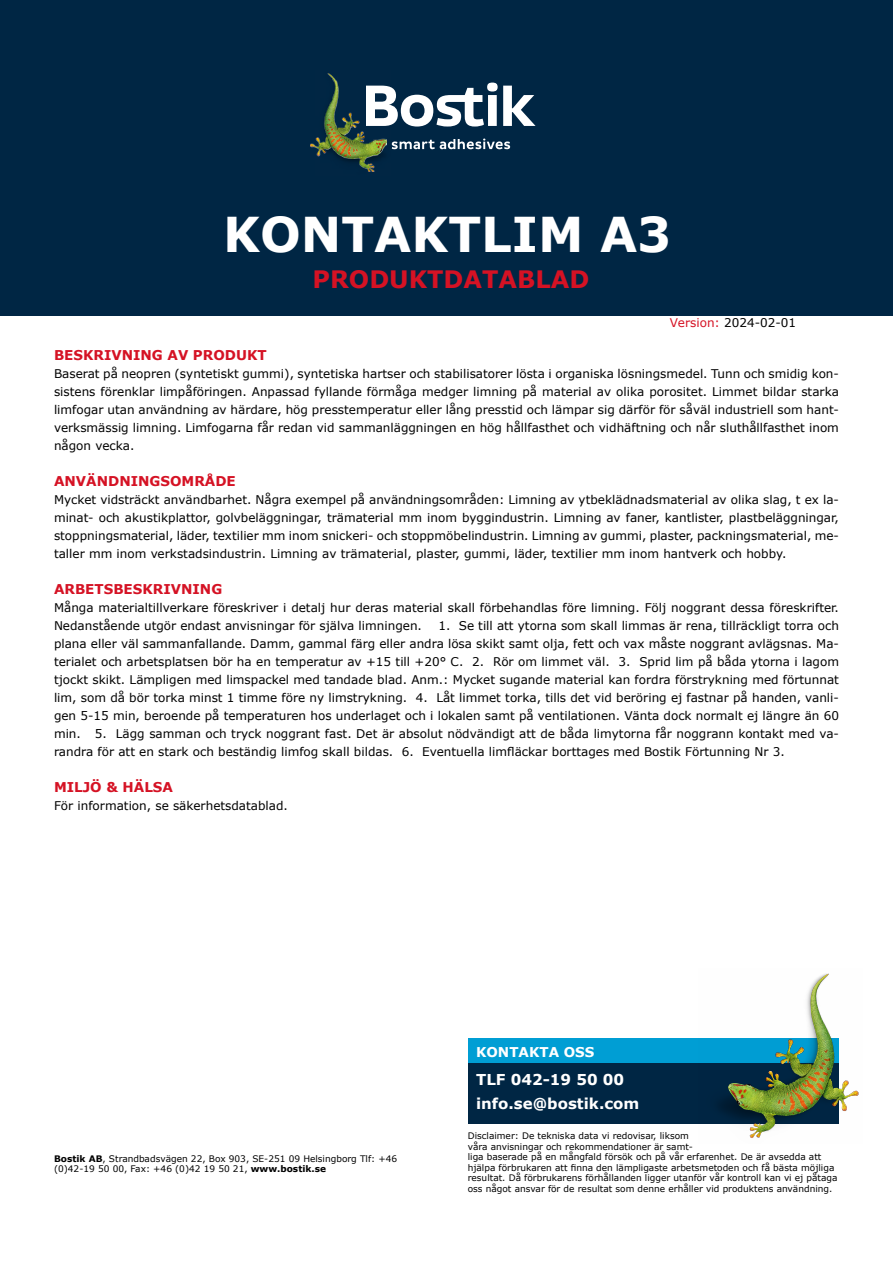
<style>
.page{position:relative;width:893px;height:1263px;background:#fff}
.page>*{position:absolute;margin:0;border:0;box-sizing:border-box;transform-origin:0 0}
.t1{font:700 48px "Verdana";color:#fff}
.t2{font:700 24px "Verdana";color:#d51224}
.t3{font:700 23.55px "Verdana";color:#fff}
.t4{font:700 19.05px "Verdana";color:#fff}
.t5{font:700 15px/24px "Verdana";color:#fff}
.t6{font:700 13.5px "Verdana";color:#d51224}
.t7{font:700 13.5px "Verdana";color:#fff}
.t8{font:12px/18px "Verdana";color:#000;text-align:justify}
.t9{font:9px/10.5px "Verdana";color:#000}
.s1{color:#d51224}
.s2{font-weight:700}
</style>
<div class="page">
<div style="left:0;top:0;width:893px;height:316px;background:#002644"></div>
<img style="left:311px;top:73px;width:75px;height:98px">
<svg style="left:392px;top:139px;width:118px;height:10px"></svg>
<svg style="left:366px;top:83px;width:170px;height:44px"></svg>
<div style="left:469px;top:1038px;width:370px;height:26px;background:#009ed4"></div>
<div style="left:469px;top:1063px;width:370px;height:61px;background:#002644"></div>
<img style="left:719px;top:973px;width:140px;height:165px">
<h1 class="t1" style="left:223px;top:201px;width:450px">KONTAKTLIM A3</h1>
<h2 class="t2" style="left:313px;top:262px;width:278px">PRODUKTDATABLAD</h2>
<p class="t8" style="left:670px;top:313px;width:128px"><span class="s1">Version:</span> 2024-02-01</p>
<p class="t6" style="left:54px;top:346px;width:214px">BESKRIVNING AV PRODUKT</p>
<p class="t8" style="left:54px;top:365px;width:786px">Baserat på neopren (syntetiskt gummi), syntetiska hartser och stabilisatorer lösta i organiska lösningsmedel. Tunn och smidig kon&shy;sistens förenklar limpåföringen. Anpassad fyllande förmåga medger limning på material av olika porositet. Limmet bildar starka limfogar utan användning av härdare, hög presstemperatur eller lång presstid och lämpar sig därför för såväl industriell som hant&shy;verksmässig limning. Limfogarna får redan vid sammanläggningen en hög hållfasthet och vidhäftning och når sluthållfasthet inom någon vecka.</p>
<p class="t6" style="left:54px;top:472px;width:183px">ANVÄNDNINGSOMRÅDE</p>
<p class="t8" style="left:54px;top:491px;width:786px">Mycket vidsträckt användbarhet. Några exempel på användningsområden: Limning av ytbeklädnadsmaterial av olika slag, t ex la&shy;minat- och akustikplattor, golvbeläggningar, trämaterial mm inom byggindustrin. Limning av faner, kantlister, plastbeläggningar, stoppningsmaterial, läder, textilier mm inom snickeri- och stoppmöbelindustrin. Limning av gummi, plaster, packningsmaterial, me&shy;taller mm inom verkstadsindustrin. Limning av trämaterial, plaster, gummi, läder, textilier mm inom hantverk och hobby.</p>
<p class="t6" style="left:54px;top:580px;width:170px">ARBETSBESKRIVNING</p>
<p class="t8" style="left:54px;top:599px;width:786px">Många materialtillverkare föreskriver i detalj hur deras material skall förbehandlas före limning. Följ noggrant dessa föreskrifter.<br>Nedanstående utgör endast anvisningar för själva limningen.</p>
<p class="t8" style="left:54px;top:617px;width:786px;text-indent:384px">1. Se till att ytorna som skall limmas är rena, tillräckligt torra och plana eller väl sammanfallande. Damm, gammal färg eller andra lösa skikt samt olja, fett och vax måste noggrant avlägsnas. Ma&shy;terialet och arbetsplatsen bör ha en temperatur av +15 till +20° C. 2. Rör om limmet väl. 3. Sprid lim på båda ytorna i lagom tjockt skikt. Lämpligen med limspackel med tandade blad. Anm.: Mycket sugande material kan fordra förstrykning med förtunnat lim, som då bör torka minst 1 timme före ny limstrykning. 4. Låt limmet torka, tills det vid beröring ej fastnar på handen, vanli&shy;gen 5-15 min, beroende på temperaturen hos underlaget och i lokalen samt på ventilationen. Vänta dock normalt ej längre än 60 min. 5. Lägg samman och tryck noggrant fast. Det är absolut nödvändigt att de båda limytorna får noggrann kontakt med va&shy;randra för att en stark och beständig limfog skall bildas. 6. Eventuella limfläckar borttages med Bostik Förtunning Nr 3.</p>
<p class="t6" style="left:54px;top:778px;width:121px">MILJÖ &amp; HÄLSA</p>
<p class="t8" style="left:54px;top:797px;width:235px">För information, se säkerhetsdatablad.</p>
<p class="t9" style="left:54px;top:1153px;width:345px"><span class="s2">Bostik AB</span>, Strandbadsvägen 22, Box 903, SE-251 09 Helsingborg Tlf: +46 (0)42-19 50 00, Fax: +46 (0)42 19 50 21, <span class="s2">www.bostik.se</span></p>
<p class="t7" style="left:476px;top:1042px;width:120px">KONTAKTA OSS</p>
<p class="t5" style="left:476px;top:1067px;width:165px">TLF 042-19 50 00 info.se@bostik.com</p>
<h3 class="t4" style="left:476px;top:1063px;width:118px">Smart help</h3>
<h3 class="t3" style="left:476px;top:1083px;width:219px">1-800-726-7845</h3>
<p class="t9" style="left:468px;top:1130px;width:371px">Disclaimer: De tekniska data vi redovisar, liksom<br>våra anvisningar och rekommendationer är samt-<br>liga baserade på en mångfald försök och på vår erfarenhet. De är avsedda att hjälpa förbrukaren att finna den lämpligaste arbetsmetoden och få bästa möjliga resultat. Då förbrukarens förhållanden ligger utanför vår kontroll kan vi ej påtaga oss något ansvar för de resultat som denne erhåller vid produktens användning.</p>
</div>
